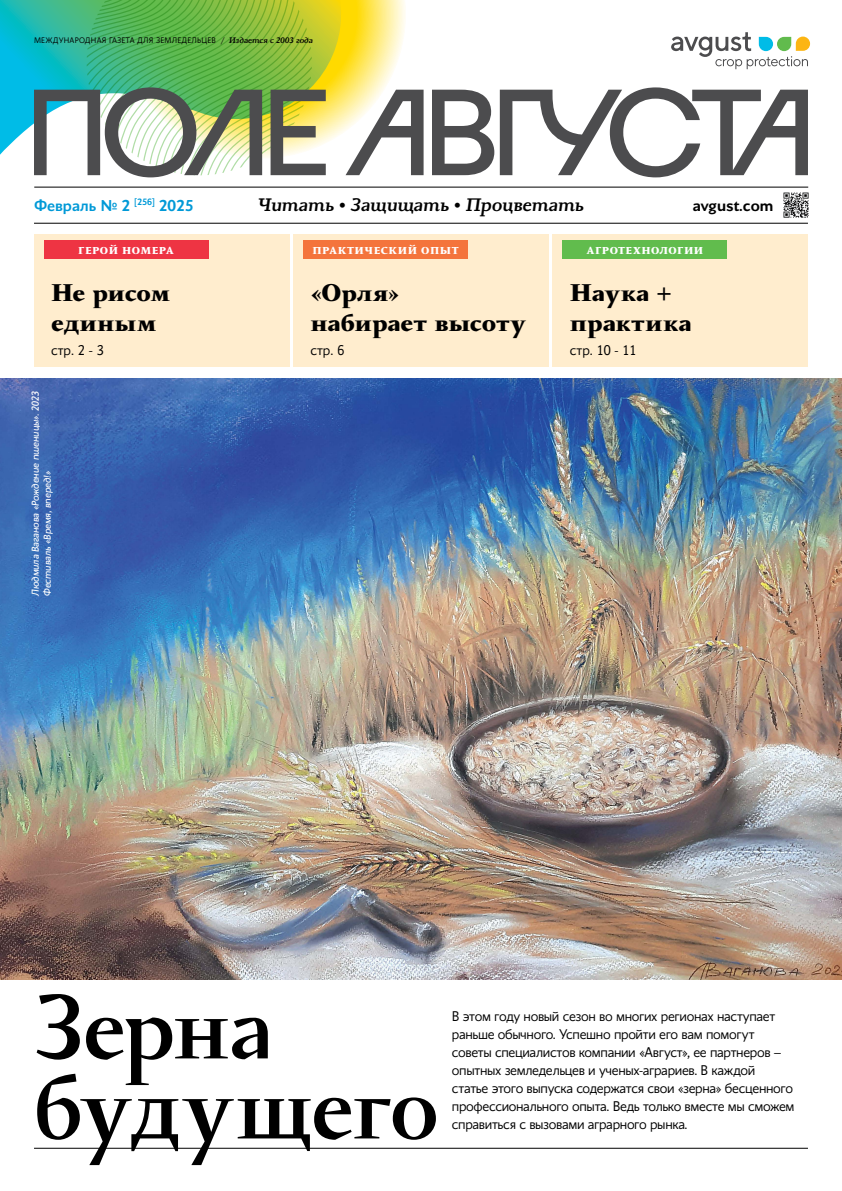
<style>
.page{position:relative;width:842px;height:1191px;background:#fff}
.page>*{position:absolute;margin:0;border:0;box-sizing:border-box;transform-origin:0 0}
.t1{font:500 90px/80px "Conqueror";letter-spacing:-.015em;color:#000}
.t2{font:800 24px/30.2px "Conqueror";letter-spacing:-.005em;color:#000}
.t3{font:italic 500 18px "Conqueror Slab";color:#000}
.t4{font:500 15.7px "Conqueror Sans";color:#0099d7}
.t5{font:600 15.7px "Conqueror Sans";color:#000}
.t6{font:300 14px/18px "Conqueror Sans";letter-spacing:-.025em;color:#000}
.t7{font:italic 10px/12px "Conqueror Sans";letter-spacing:-.015em;color:#fff}
.t8{font:800 10px "Conqueror";letter-spacing:.05em;color:#fff}
.t9{font:300 8px "Conqueror Sans";letter-spacing:.03em;color:#000}
.s1{font-family:"Conqueror Slab";font-weight:500;font-style:italic}
</style>
<div class="page">
<hr style="left:34px;top:1148px;width:774px;height:1px;background:#000">
<img style="left:783px;top:192px;width:26px;height:26px">
<div style="left:34px;top:235px;width:255px;height:132px;background:#ffedce"></div>
<div style="left:293px;top:235px;width:256px;height:132px;background:#ffedce"></div>
<div style="left:553px;top:235px;width:255px;height:132px;background:#ffedce"></div>
<svg style="left:350px;top:0;width:55px;height:87px"></svg>
<svg style="left:0;top:0;width:350px;height:187px"></svg>
<svg style="left:87px;top:0;width:225px;height:87px"></svg>
<svg style="left:671px;top:32px;width:139px;height:37px"></svg>
<svg style="left:34px;top:87px;width:774px;height:90px"></svg>
<div style="left:563px;top:241px;width:164px;height:18px;background:#61bc4d"></div>
<hr style="left:34px;top:187px;width:774px;height:1px;background:#000">
<hr style="left:34px;top:223px;width:774px;height:1px;background:#000">
<div style="left:44px;top:241px;width:164px;height:18px;background:#ee3443"></div>
<div style="left:303px;top:241px;width:165px;height:18px;background:#f4743c"></div>
<img style="left:0;top:379px;width:842px;height:600px">
<p class="t9" style="left:34px;top:35px;width:280px">МЕЖДУНАРОДНАЯ ГАЗЕТА ДЛЯ ЗЕМЛЕДЕЛЬЦЕВ / <span class="s1">Издается с 2003 года</span></p>
<p class="t4" style="left:34px;top:196px;width:161px">Февраль № 2 <sup>[256]</sup> 2025</p>
<p class="t3" style="left:258px;top:194px;width:327px">Читать • Защищать • Процветать</p>
<p class="t5" style="left:693px;top:196px;width:82px">avgust.com</p>
<p class="t8" style="left:78px;top:244px;width:97px">ГЕРОЙ НОМЕРА</p>
<p class="t8" style="left:312px;top:244px;width:148px">ПРАКТИЧЕСКИЙ ОПЫТ</p>
<p class="t8" style="left:586px;top:244px;width:118px">АГРОТЕХНОЛОГИИ</p>
<h2 class="t2" style="left:310px;top:278px;width:217px">«Орля»<br>набирает высоту</h2>
<h2 class="t2" style="left:51px;top:278px;width:121px">Не рисом единым</h2>
<h2 class="t2" style="left:570px;top:278px;width:123px">Наука + практика</h2>
<p class="t6" style="left:51px;top:341px;width:54px">стр. 2 - 3</p>
<p class="t6" style="left:310px;top:341px;width:35px">стр. 6</p>
<p class="t6" style="left:570px;top:341px;width:68px">стр. 10 - 11</p>
<p class="t7" style="left:30px;top:596px;width:206px;rotate:-90deg">Людмила Ваганова «Рождение пшеницы». 2023<br>Фестиваль «Время, вперед!»</p>
<h1 class="t1" style="left:34px;top:988px;width:407px">Зерна будущего</h1>
<p class="t6" style="left:452px;top:1007px;width:344px">В этом году новый сезон во многих регионах наступает раньше обычного. Успешно пройти его вам помогут советы специалистов компании «Август», ее партнеров – опытных земледельцев и ученых-аграриев. В каждой статье этого выпуска содержатся свои «зерна» бесценного профессионального опыта. Ведь только вместе мы сможем справиться с вызовами аграрного рынка.</p>
</div>
